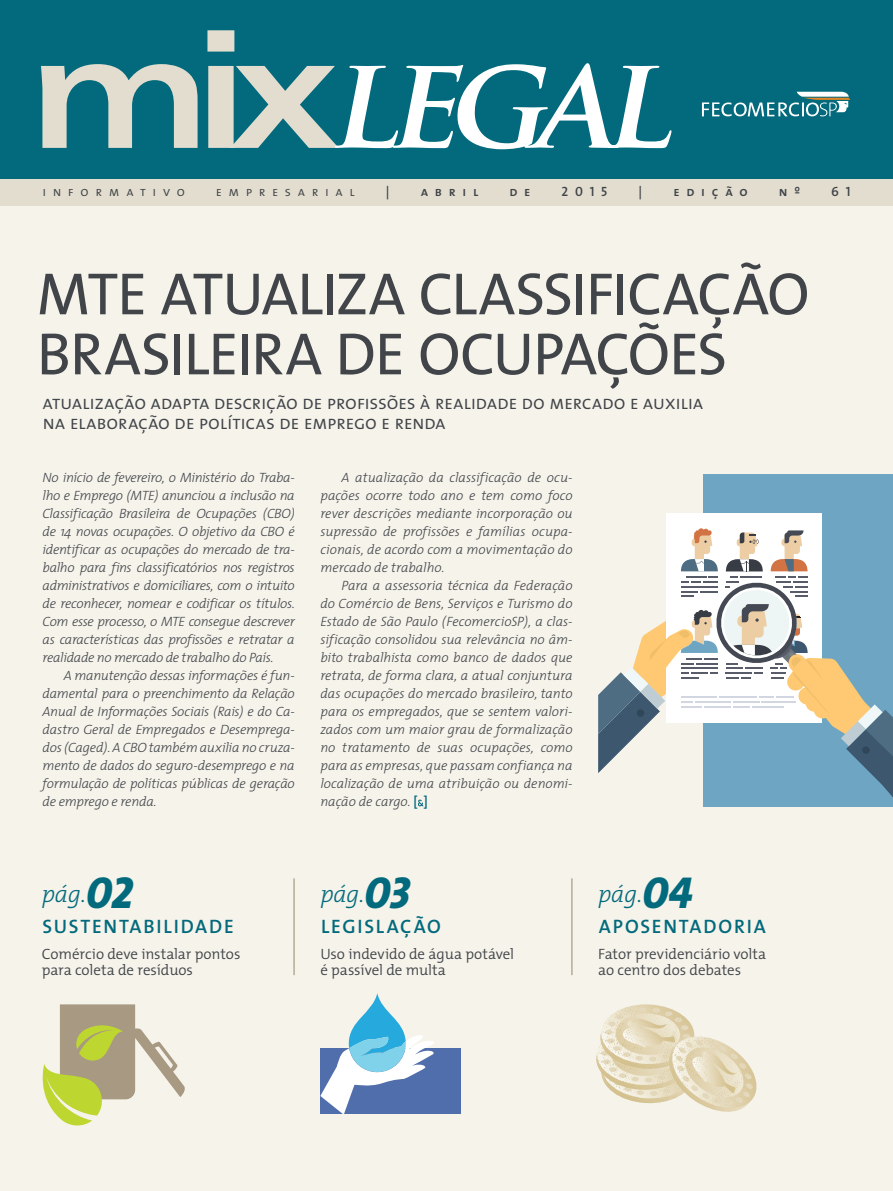
<style>
.page{position:relative;width:893px;height:1191px;background:#f6f3eb}
.page>*{position:absolute;margin:0;border:0;box-sizing:border-box;transform-origin:0 0}
.t1{font:60px/60px "The Mix";letter-spacing:-.02em;color:#414549}
.t2{font:italic 300 24px "The Mix";letter-spacing:-.01em;color:#026a7c}
.t3{font:19.5px/19.5px "The Mix Semi Light Caps";letter-spacing:-.015em;color:#414549}
.t4{font:19.5px "The Mix Semi Bold Caps";letter-spacing:.09em;color:#026a7c}
.t5{font:300 15px/16.5px "The Mix";letter-spacing:-.005em;color:#414549}
.t6{font:italic 300 13.5px/18px "The Mix";letter-spacing:-.01em;color:#414549;text-align:justify}
.t7{font:13.5px "The Mix Semi Bold Caps";letter-spacing:.5em;color:#414549}
.t8{font:13.5px "The Mix Semi Light Caps";letter-spacing:.49em;color:#414549}
.s1{font-weight:600;font-style:normal;color:#026a7c}
.s2{font-family:"The Mix Extra Bold Caps";font-weight:400;font-size:45px}
</style>
<div class="page">
<div style="left:320px;top:1048px;width:141px;height:65px;background:#516eac"></div>
<div style="left:0;top:0;width:893px;height:180px;background:#026a7c"></div>
<div style="left:0;top:179px;width:893px;height:27px;background:#e2ddce"></div>
<hr style="left:293px;top:878px;width:2px;height:97px;background:#b8ab95">
<hr style="left:571px;top:878px;width:2px;height:97px;background:#b8ab95">
<svg style="left:41px;top:30px;width:631px;height:119px"></svg>
<svg style="left:702px;top:92px;width:148px;height:24px"></svg>
<svg style="left:418px;top:799px;width:6px;height:7px"></svg>
<div style="left:703px;top:474px;width:190px;height:332px;background:#6ea5c3"></div>
<div style="left:667px;top:514px;width:155px;height:209px;background:#fff"></div>
<svg style="left:596px;top:1004px;width:161px;height:108px"></svg>
<svg style="left:42px;top:1004px;width:143px;height:122px"></svg>
<svg style="left:320px;top:993px;width:115px;height:121px"></svg>
<svg style="left:598px;top:528px;width:295px;height:269px"></svg>
<p class="t8" style="left:43px;top:180px;width:144px">informativo</p>
<p class="t8" style="left:216px;top:180px;width:141px">empresarial</p>
<p class="t7" style="left:386px;top:180px;width:5px">|</p>
<p class="t7" style="left:421px;top:180px;width:59px">abril</p>
<p class="t7" style="left:509px;top:180px;width:23px">d e</p>
<p class="t7" style="left:562px;top:180px;width:47px">2015</p>
<p class="t7" style="left:639px;top:180px;width:5px">|</p>
<p class="t7" style="left:673px;top:180px;width:76px">edição</p>
<p class="t7" style="left:779px;top:180px;width:23px">n º</p>
<p class="t7" style="left:831px;top:180px;width:21px">6 1</p>
<p class="t1" style="left:37px;top:262px;width:774px">MTE ATUALIZA CLASSIFICAÇÃO<br>BRASILEIRA DE OCUPAÇÕES</p>
<p class="t3" style="left:43px;top:392px;width:662px">atualização adapta descrição de profissões à realidade do mercado e auxilia na elaboração de políticas de emprego e renda</p>
<p class="t6" style="left:43px;top:468px;width:254px">No início de fevereiro, o Ministério do Traba&shy;lho e Emprego (MTE) anunciou a inclusão na Classificação Brasileira de Ocupações (CBO) de 14 novas ocupações. O objetivo da CBO é identificar as ocupações do mercado de tra&shy;balho para fins classificatórios nos registros administrativos e domiciliares, com o intuito de reconhecer, nomear e codificar os títulos.<br>Com esse processo, o MTE consegue descrever as características das profissões e retratar a realidade no mercado de trabalho do País.</p>
<p class="t6" style="left:43px;top:666px;width:254px;text-indent:21px">A manutenção dessas informações é fun&shy;damental para o preenchimento da Relação Anual de Informações Sociais (Rais) e do Ca&shy;dastro Geral de Empregados e Desemprega&shy;dos (Caged). A CBO também auxilia no cruza&shy;mento de dados do seguro-desemprego e na formulação de políticas públicas de geração de emprego e renda.</p>
<p class="t6" style="left:320px;top:468px;width:254px;text-indent:21px">A atualização da classificação de ocu&shy;pações ocorre todo ano e tem como foco rever descrições mediante incorporação ou supressão de profissões e famílias ocupa&shy;cionais, de acordo com a movimentação do mercado de trabalho.</p>
<p class="t6" style="left:320px;top:576px;width:254px;text-indent:21px">Para a assessoria técnica da Federação do Comércio de Bens, Serviços e Turismo do Estado de São Paulo (FecomercioSP), a clas&shy;sificação consolidou sua relevância no âm&shy;bito trabalhista como banco de dados que retrata, de forma clara, a atual conjuntura das ocupações do mercado brasileiro, tanto para os empregados, que se sentem valori&shy;zados com um maior grau de formalização no tratamento de suas ocupações, como para as empresas, que passam confiança na localização de uma atribuição ou denomi&shy;nação de cargo. <span class="s1">[ ]</span></p>
<p class="t2" style="left:42px;top:874px;width:93px">pág.<span class="s2">02</span></p>
<p class="t2" style="left:320px;top:874px;width:91px">pág.<span class="s2">03</span></p>
<p class="t2" style="left:598px;top:874px;width:96px">pág.<span class="s2">04</span></p>
<p class="t4" style="left:43px;top:909px;width:193px">SUSTENTABILIDADE</p>
<p class="t4" style="left:321px;top:909px;width:121px">LEGISLAÇÃO</p>
<p class="t4" style="left:599px;top:909px;width:168px">APOSENTADORIA</p>
<p class="t5" style="left:42px;top:945px;width:200px">Comércio deve instalar pontos para coleta de resíduos</p>
<p class="t5" style="left:320px;top:945px;width:195px">Uso indevido de água potável é passível de multa</p>
<p class="t5" style="left:598px;top:945px;width:170px">Fator previdenciário volta ao centro dos debates</p>
</div>
